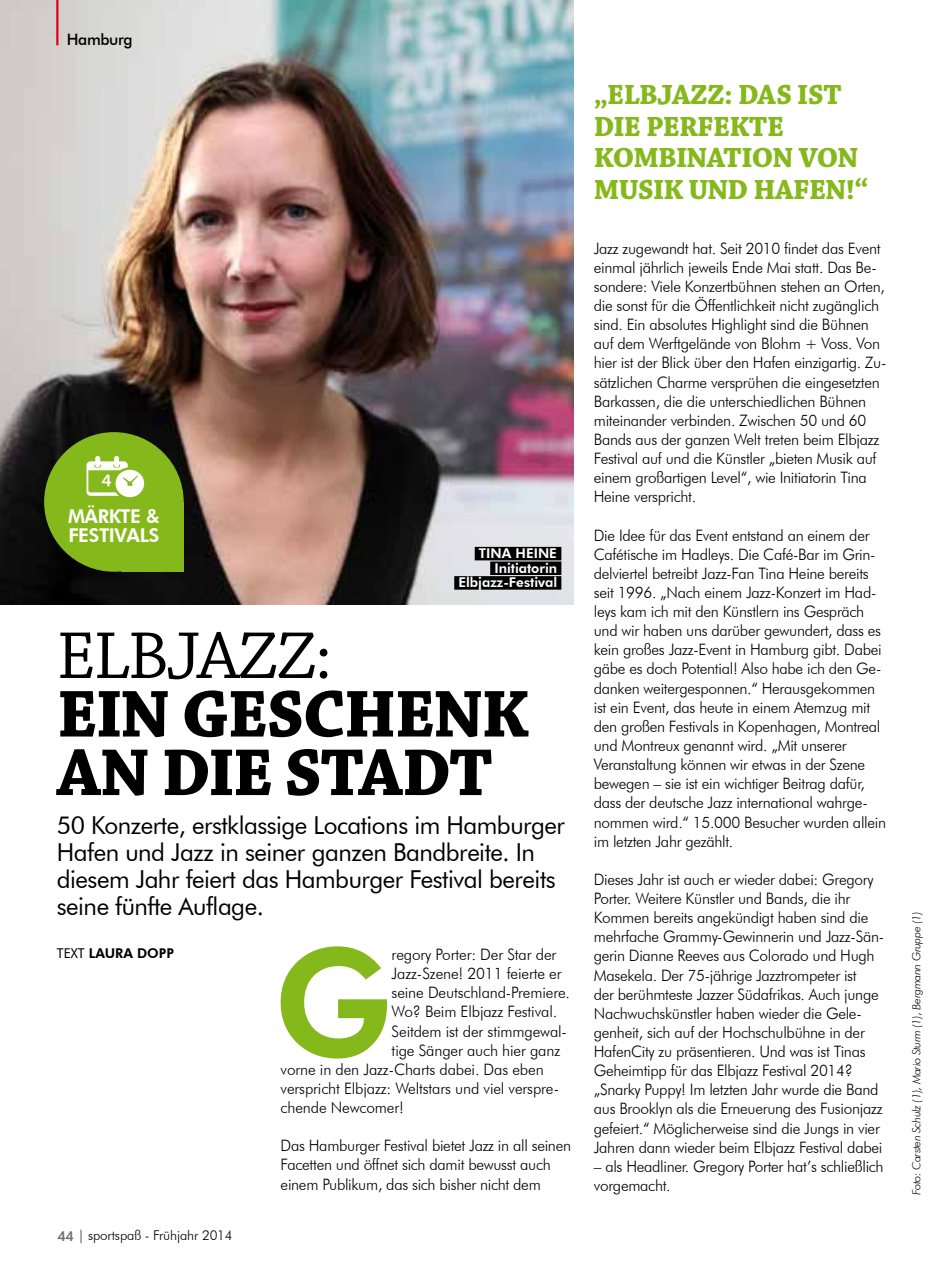
<style>
.page{position:relative;width:944px;height:1276px;background:#fff}
.page>*{position:absolute;margin:0;border:0;box-sizing:border-box;transform-origin:0 0}
.t1{font:800 149.62px "Futura BT";color:#85b81a}
.t2{font:700 69.75px/58.5px "Chaparral Pro";letter-spacing:-.03em;color:#000}
.t3{font:69.75px "Chaparral Pro";letter-spacing:-.03em;color:#000}
.t4{font:700 29.25px/31.5px "Chaparral Pro";letter-spacing:-.025em;color:#85b81a}
.t5{font:24.75px/27px "Futura BT";letter-spacing:-.02em;color:#000}
.t6{font:800 19.12px/19.1px "Futura BT";letter-spacing:-.02em;color:#fff}
.t7{font:300 15.75px/19.1px "Futura BT";letter-spacing:-.02em;color:#000}
.t8{font:500 15.75px "Futura BT";letter-spacing:-.025em;color:#000}
.t9{font:800 13.5px/14.6px "Futura BT";color:#fff;text-align:right}
.t10{font:300 13.5px "Futura BT";letter-spacing:-.01em;color:#000}
.t11{font:800 13.5px "Futura BT";color:#000}
.t12{font:italic 300 11.25px "Futura BT";letter-spacing:-.025em;color:#000}
.s1{color:#000}
.s2{font-weight:400}
.s3{font-weight:800;color:#707172}
</style>
<div class="page">
<img style="left:0;top:0;width:574px;height:604px">
<hr style="left:56px;top:0;width:2px;height:45px;background:#e2001a">
<div style="left:475px;top:547px;width:86px;height:13px;background:#000"></div>
<div style="left:490px;top:561px;width:71px;height:14px;background:#000"></div>
<div style="left:454px;top:576px;width:107px;height:13px;background:#000"></div>
<div style="left:121px;top:502px;width:63px;height:70px;background:#85b81a"></div>
<div style="left:44px;top:432px;width:140px;height:140px;background:#85b81a;border-radius:50%"></div>
<svg style="left:86px;top:456px;width:58px;height:41px"></svg>
<p class="t8" style="left:67px;top:30px;width:67px">Hamburg</p>
<p class="t6" style="left:68px;top:507px;width:93px">MÄRKTE &amp;<br>FESTIVALS</p>
<p class="t9" style="left:458px;top:546px;width:104px">TINA HEINE<span class="s1">.<br></span>I NITIATORIN<span class="s1">.<br></span>ELBJAZZ-FESTIVAL<span class="s1">.</span></p>
<h2 class="t3" style="left:57px;top:617px;width:277px">ELBJAZZ:</h2>
<h2 class="t2" style="left:57px;top:687px;width:473px">EIN GESCHENK<br>AN DIE STADT</h2>
<h3 class="t5" style="left:57px;top:811px;width:510px">50 Konzerte, erstklassige Locations im Hamburger Hafen und Jazz in seiner ganzen Bandbreite. I n diesem Jahr feiert das Hamburger Festival bereits seine fünfte Auflage.</h3>
<p class="t11" style="left:57px;top:945px;width:119px"><span class="s2">Text</span> LAURA DOPP</p>
<h1 class="t1" style="left:273px;top:911px;width:108px">G</h1>
<p class="t7" style="left:392px;top:944px;width:166px">regory Porter: Der Star der</p>
<p class="t7" style="left:392px;top:964px;width:172px">Jazz-Szene! 2011 feierte er</p>
<p class="t7" style="left:392px;top:983px;width:180px">seine Deutschland-Premiere.</p>
<p class="t7" style="left:392px;top:1002px;width:167px">Wo? Beim E lbjazz Festival.</p>
<p class="t7" style="left:392px;top:1021px;width:177px">Seitdem ist der stimmgewal-</p>
<p class="t7" style="left:392px;top:1040px;width:170px">tige Sänger auch hier ganz</p>
<p class="t7" style="left:281px;top:1059px;width:265px">vorne in den Jazz-Charts dabei. Das eben</p>
<p class="t7" style="left:281px;top:1078px;width:280px">verspricht E lbjazz: Weltstars und viel verspre-</p>
<p class="t7" style="left:281px;top:1097px;width:125px">chende Newcomer!</p>
<p class="t7" style="left:281px;top:1136px;width:292px">Das Hamburger Festival bietet Jazz in all seinen<br>Facetten und öffnet sich damit bewusst auch einem Publikum, das sich bisher nicht dem</p>
<p class="t10" style="left:57px;top:1226px;width:177px"><span class="s3">44</span> | sportspaß - Frühjahr 2014</p>
<h3 class="t4" style="left:594px;top:80px;width:276px">„ELBJAZZ: DAS IST<br>DIE PERFEKTE<br>KOMBINATION VON<br>MUSIK UND HAFEN!“</h3>
<p class="t7" style="left:594px;top:238px;width:294px">Jazz zugewandt hat. Seit 2010 findet das Event einmal jährlich jeweils E nde Mai statt. Das Be&shy;sondere: Viele Konzertbühnen stehen an Orten, die sonst für die Öffentlichkeit nicht zugänglich sind. Ein absolutes Highlight sind die Bühnen auf dem Werftgelände von Blohm + Voss. Von hier ist der Blick über den Hafen einzigartig. Zu&shy;sätzlichen Charme versprühen die eingesetzten Barkassen, die die unterschiedlichen Bühnen miteinander verbinden. Zwischen 50 und 60<br>Bands aus der ganzen Welt treten beim E lbjazz Festival auf und die Künstler „bieten Musik auf einem großartigen Level“, wie I nitiatorin Tina Heine verspricht.</p>
<p class="t7" style="left:594px;top:525px;width:294px">Die Idee für das Event entstand an einem der Cafétische im Hadleys. Die Café-Bar im Grin&shy;delviertel betreibt Jazz-Fan Tina Heine bereits seit 1996. „Nach einem Jazz-Konzert im Had&shy;leys kam ich mit den Künstlern ins Gespräch und wir haben uns darüber gewundert, dass es kein großes Jazz-Event in Hamburg gibt. Dabei gäbe es doch Potential! Also habe ich den Ge&shy;danken weitergesponnen.“ Herausgekommen ist ein Event, das heute in einem Atemzug mit den großen Festivals in Kopenhagen, Montreal und Montreux genannt wird. „Mit unserer Veranstaltung können wir etwas in der Szene bewegen – sie ist ein wichtiger Beitrag dafür, dass der deutsche Jazz international wahrge&shy;nommen wird.“ 15.000 Besucher wurden allein im letzten Jahr gezählt.</p>
<p class="t7" style="left:594px;top:869px;width:292px">Dieses Jahr ist auch er wieder dabei: Gregory Porter. Weitere Künstler und Bands, die ihr Kommen bereits angekündigt haben sind die mehrfache Grammy-Gewinnerin und Jazz-Sän&shy;gerin Dianne Reeves aus Colorado und Hugh Masekela. Der 75-jährige Jazztrompeter ist<br>der berühmteste Jazzer Südafrikas. Auch junge Nachwuchskünstler haben wieder die Gele&shy;genheit, sich auf der Hochschulbühne in der HafenCity zu präsentieren. Und was ist Tinas Geheimtipp für das E lbjazz Festival 2014? „Snarky Puppy! I m letzten Jahr wurde die Band aus Brooklyn als die E rneuerung des Fusionjazz gefeiert.“ Möglicherweise sind die Jungs in vier Jahren dann wieder beim E lbjazz Festival dabei</p>
<p class="t7" style="left:594px;top:1156px;width:291px">– als Headliner. Gregory Porter hat’s schließlich vorgemacht.</p>
<p class="t12" style="left:910px;top:1195px;width:285px;rotate:-90deg">Foto: Carsten Schulz (1), Mario Sturm (1), Bergmann Gruppe (1)</p>
</div>
